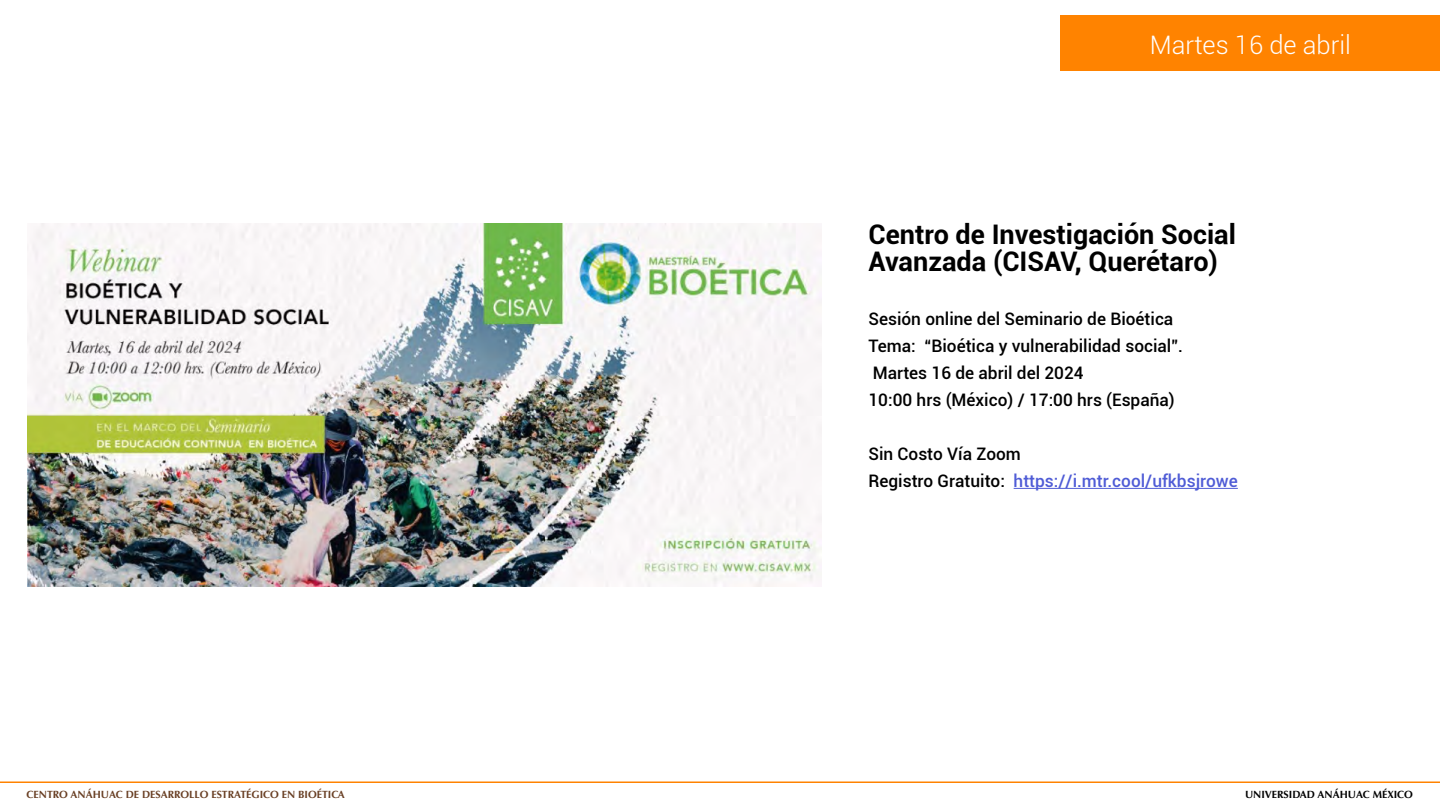
<style>
.page{position:relative;width:1440px;height:810px;background:#fff}
.page>*{position:absolute;margin:0;border:0;box-sizing:border-box;transform-origin:0 0}
.t1{font:700 27px/27px "Roboto";color:#000}
.t2{font:300 25.5px "Roboto";color:#fff}
.t3{font:500 17.25px/27px "Roboto";color:#000}
.t4{font:700 10.5px "Optima";color:#693f24}
.t5{font:700 10.5px "Optima";color:#000}
.s1{color:#4f5cd6}
</style>
<div class="page">
<div style="left:1061px;top:16px;width:379px;height:55px;background:#ff8300"></div>
<hr style="left:0;top:782px;width:1440px;height:1px;background:#ff8300">
<img style="left:27px;top:224px;width:794px;height:362px">
<hr style="left:1014px;top:488px;width:224px;height:1px;background:#4f5cd6">
<h2 class="t2" style="left:1150px;top:27px;width:203px">Martes 16 de abril</h2>
<h1 class="t1" style="left:868px;top:220px;width:369px">Centro de Investigación Social<br>Avanzada (CISAV, Querétaro)</h1>
<p class="t3" style="left:868px;top:305px;width:316px">Sesión online del Seminario de Bioética Tema: “Bioética y vulnerabilidad social”.<br>Martes 16 de abril del 2024<br>10:00 hrs (México) / 17:00 hrs (España)</p>
<p class="t3" style="left:868px;top:440px;width:371px">Sin Costo Vía Zoom<br>Registro Gratuito: <span class="s1">https://i.mtr.cool/ufkbsjrowe</span></p>
<p class="t4" style="left:27px;top:788px;width:320px">CENTRO ANÁHUAC DE DESARROLLO ESTRATÉGICO EN BIOÉTICA</p>
<p class="t5" style="left:1245px;top:788px;width:169px">UNIVERSIDAD ANÁHUAC MÉXICO</p>
</div>
